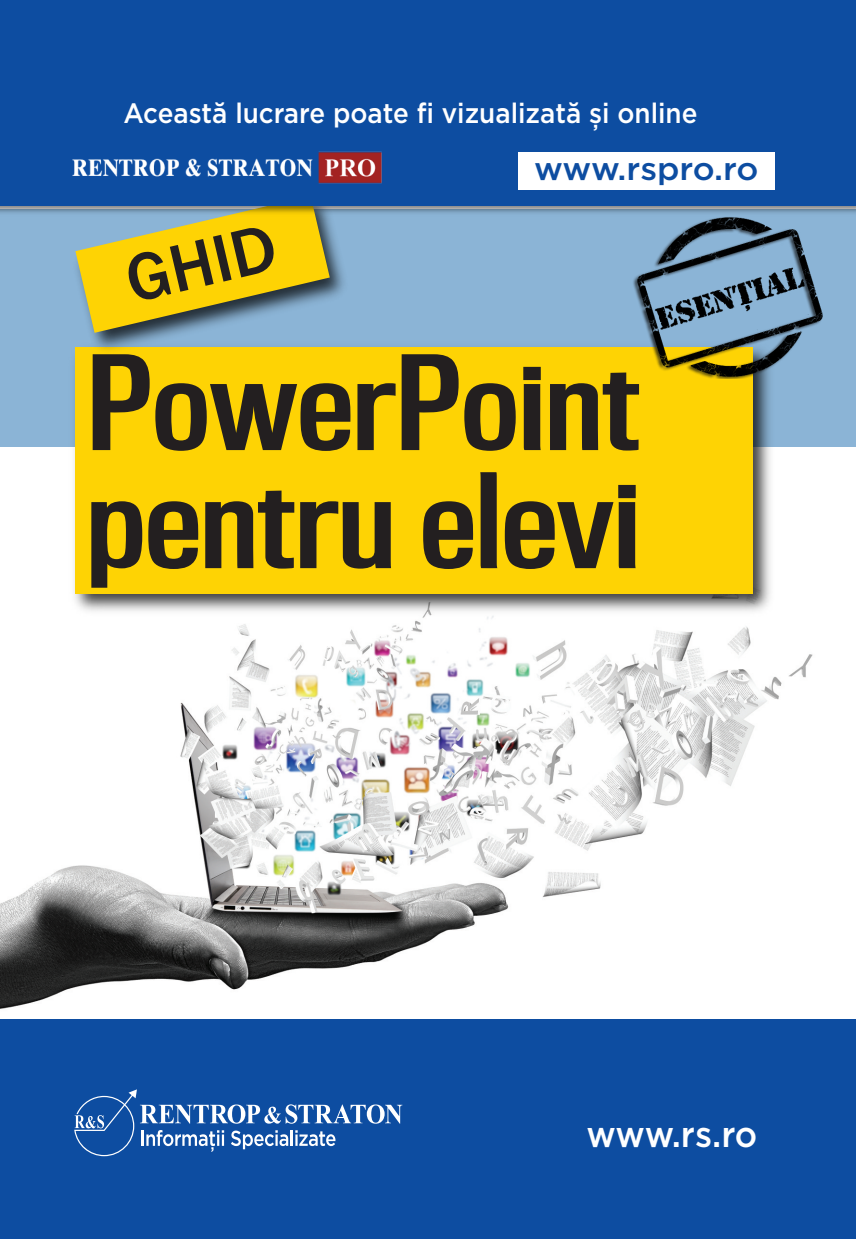
<style>
.page{position:relative;width:856px;height:1239px;background:#fff}
.page>*{position:absolute;margin:0;border:0;box-sizing:border-box;transform-origin:0 0}
.t1{font:120px/118px "Titling Gothic Compressed Standar";color:#231f20;scale:1.4 1}
.t2{font:500 69.2px "Franklin Gothic";color:#231f20}
.t3{font:500 36px "Gotham";letter-spacing:-.01em;color:#fff;scale:.95 1}
.t4{font:500 32px "Gotham";letter-spacing:-.01em;color:#0d4da1;scale:1.05 1}
.t5{font:500 28px "Gotham";color:#fff;scale:.93 1}
</style>
<div class="page">
<div style="left:0;top:209px;width:856px;height:862px;background:#8bb4d6"></div>
<img style="left:0;top:447px;width:856px;height:572px">
<img style="left:67px;top:347px;width:712px;height:272px">
<div style="left:75px;top:348px;width:678px;height:246px;background:#fed304"></div>
<img style="left:621px;top:220px;width:202px;height:159px">
<img style="left:67px;top:220px;width:292px;height:142px">
<svg style="left:75px;top:220px;width:255px;height:113px"></svg>
<div style="left:0;top:1019px;width:856px;height:219px;background:#0d4da1"></div>
<img style="left:0;top:205px;width:856px;height:15px">
<div style="left:0;top:0;width:856px;height:205px;background:#0d4da1"></div>
<div style="left:518px;top:152px;width:256px;height:37px;background:#fff"></div>
<img style="left:72px;top:151px;width:310px;height:33px">
<svg style="left:74px;top:1089px;width:328px;height:67px"></svg>
<p class="t5" style="left:123px;top:103px;width:619px">Această lucrare poate fi vizualizată și online</p>
<p class="t4" style="left:534px;top:158px;width:215px">www.rspro.ro</p>
<h2 class="t2" style="left:118px;top:240px;width:154px;rotate:-13deg">GHID</h2>
<h1 class="t1" style="left:87px;top:349px;width:397px">PowerPoint pentruelevi</h1>
<p class="t3" style="left:587px;top:1121px;width:181px">www.rs.ro</p>
</div>
